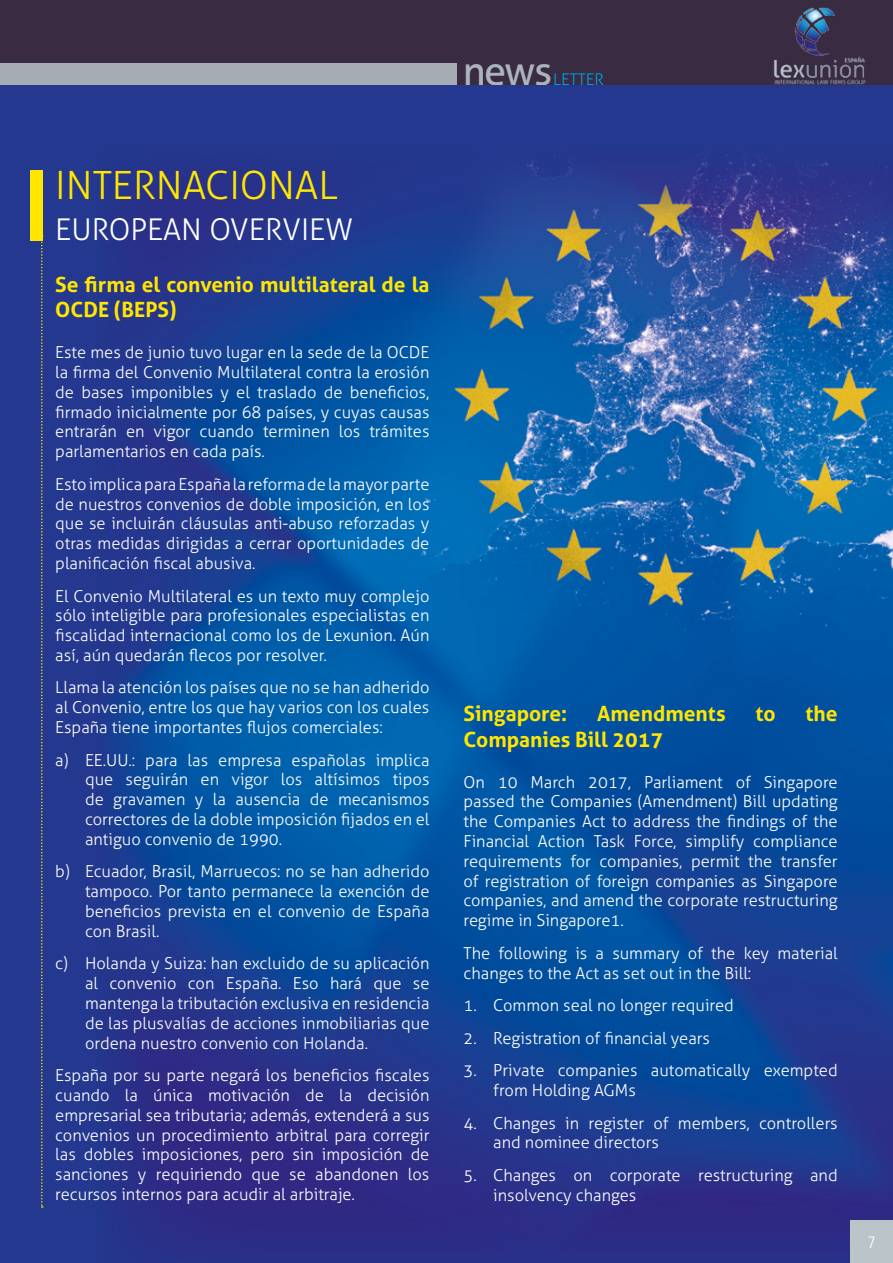
<style>
.page{position:relative;width:893px;height:1263px;background:#fff}
.page>*{position:absolute;margin:0;border:0;box-sizing:border-box;transform-origin:0 0}
.t1{font:39.9px "Aller";color:#bac4c9}
.t2{font:300 39px "Aller";color:#ffe600}
.t3{font:300 30px "Aller";color:#fff}
.t4{font:700 21px/25.2px "Aller";color:#ffe600}
.t5{font:300 16.5px/19.8px "Aller";color:#fff;text-align:justify}
.t6{font:300 condensed 16.5px "Univers";color:#fff}
.t7{font:300 16.2px "Aller";color:#009fe3}
</style>
<div class="page">
<div style="left:0;top:0;width:893px;height:85px;background:#382b42"></div>
<div style="left:0;top:64px;width:457px;height:21px;background:#a6acb4"></div>
<img style="left:773px;top:7px;width:93px;height:78px">
<div style="left:0;top:85px;width:893px;height:1178px;background:#23388e"></div>
<img style="left:112px;top:154px;width:781px;height:1099px">
<div style="left:30px;top:170px;width:13px;height:71px;background:#ffe600"></div>
<svg style="left:41px;top:241px;width:2px;height:967px"></svg>
<div style="left:850px;top:1220px;width:43px;height:43px;background:#bac4c9"></div>
<h2 class="t2" style="left:55px;top:162px;width:284px">INTERNACIONAL</h2>
<h3 class="t3" style="left:55px;top:212px;width:299px">EUROPEAN OVERVIEW</h3>
<p class="t4" style="left:55px;top:272px;width:376px">Se firma el convenio multilateral de la<br>OCDE (BEPS)</p>
<p class="t5" style="left:55px;top:342px;width:376px">Este mes de junio tuvo lugar en la sede de la OCDE la firma del Convenio Multilateral contra la erosión de bases imponibles y el traslado de beneficios, firmado inicialmente por 68 países, y cuyas causas entrarán en vigor cuando terminen los trámites parlamentarios en cada país.</p>
<p class="t5" style="left:55px;top:474px;width:376px">Esto implica para España la reforma de la mayor parte de nuestros convenios de doble imposición, en los que se incluirán cláusulas anti-abuso reforzadas y otras medidas dirigidas a cerrar oportunidades de planificación fiscal abusiva.</p>
<p class="t5" style="left:55px;top:586px;width:376px">El Convenio Multilateral es un texto muy complejo sólo inteligible para profesionales especialistas en fiscalidad internacional como los de Lexunion. Aún así, aún quedarán flecos por resolver.</p>
<p class="t5" style="left:55px;top:678px;width:376px">Llama la atención los países que no se han adherido al Convenio, entre los que hay varios con los cuales España tiene importantes flujos comerciales:</p>
<p class="t5" style="left:85px;top:750px;width:346px;text-indent:-30px">a) EE.UU.: para las empresa españolas implica que seguirán en vigor los altísimos tipos de gravamen y la ausencia de mecanismos correctores de la doble imposición fijados en el antiguo convenio de 1990.</p>
<p class="t5" style="left:85px;top:862px;width:346px;text-indent:-30px">b) Ecuador, Brasil, Marruecos: no se han adherido tampoco. Por tanto permanece la exención de beneficios prevista en el convenio de España con Brasil.</p>
<p class="t5" style="left:85px;top:954px;width:346px;text-indent:-30px">c) Holanda y Suiza: han excluido de su aplicación al convenio con España. Eso hará que se mantenga la tributación exclusiva en residencia de las plusvalías de acciones inmobiliarias que ordena nuestro convenio con Holanda.</p>
<p class="t5" style="left:55px;top:1065px;width:376px">España por su parte negará los beneficios fiscales cuando la única motivación de la decisión empresarial sea tributaria; además, extenderá a sus convenios un procedimiento arbitral para corregir las dobles imposiciones, pero sin imposición de sanciones y requiriendo que se abandonen los recursos internos para acudir al arbitraje.</p>
<h1 class="t1" style="left:462px;top:47px;width:92px">news</h1>
<p class="t7" style="left:553px;top:70px;width:52px">LETTER</p>
<p class="t4" style="left:463px;top:701px;width:105px">Singapore:</p>
<p class="t4" style="left:597px;top:701px;width:130px">Amendments</p>
<p class="t4" style="left:755px;top:701px;width:22px">to</p>
<p class="t4" style="left:805px;top:701px;width:34px">the</p>
<p class="t4" style="left:463px;top:726px;width:201px">Companies Bill 2017</p>
<p class="t5" style="left:463px;top:772px;width:376px">On 10 March 2017, Parliament of Singapore passed the Companies (Amendment) Bill updating the Companies Act to address the findings of the Financial Action Task Force, simplify compliance requirements for companies, permit the transfer of registration of foreign companies as Singapore companies, and amend the corporate restructuring regime in Singapore1.</p>
<p class="t5" style="left:463px;top:943px;width:376px">The following is a summary of the key material changes to the Act as set out in the Bill:</p>
<p class="t5" style="left:463px;top:995px;width:272px">1. Common seal no longer required</p>
<p class="t5" style="left:463px;top:1028px;width:248px">2. Registration of financial years</p>
<p class="t5" style="left:493px;top:1060px;width:346px;text-indent:-30px">3. Private companies automatically exempted from Holding AGMs</p>
<p class="t5" style="left:493px;top:1113px;width:346px;text-indent:-30px">4. Changes in register of members, controllers and nominee directors</p>
<p class="t5" style="left:493px;top:1165px;width:346px;text-indent:-30px">5. Changes on corporate restructuring and insolvency changes</p>
<p class="t6" style="left:868px;top:1232px;width:9px">7</p>
</div>
